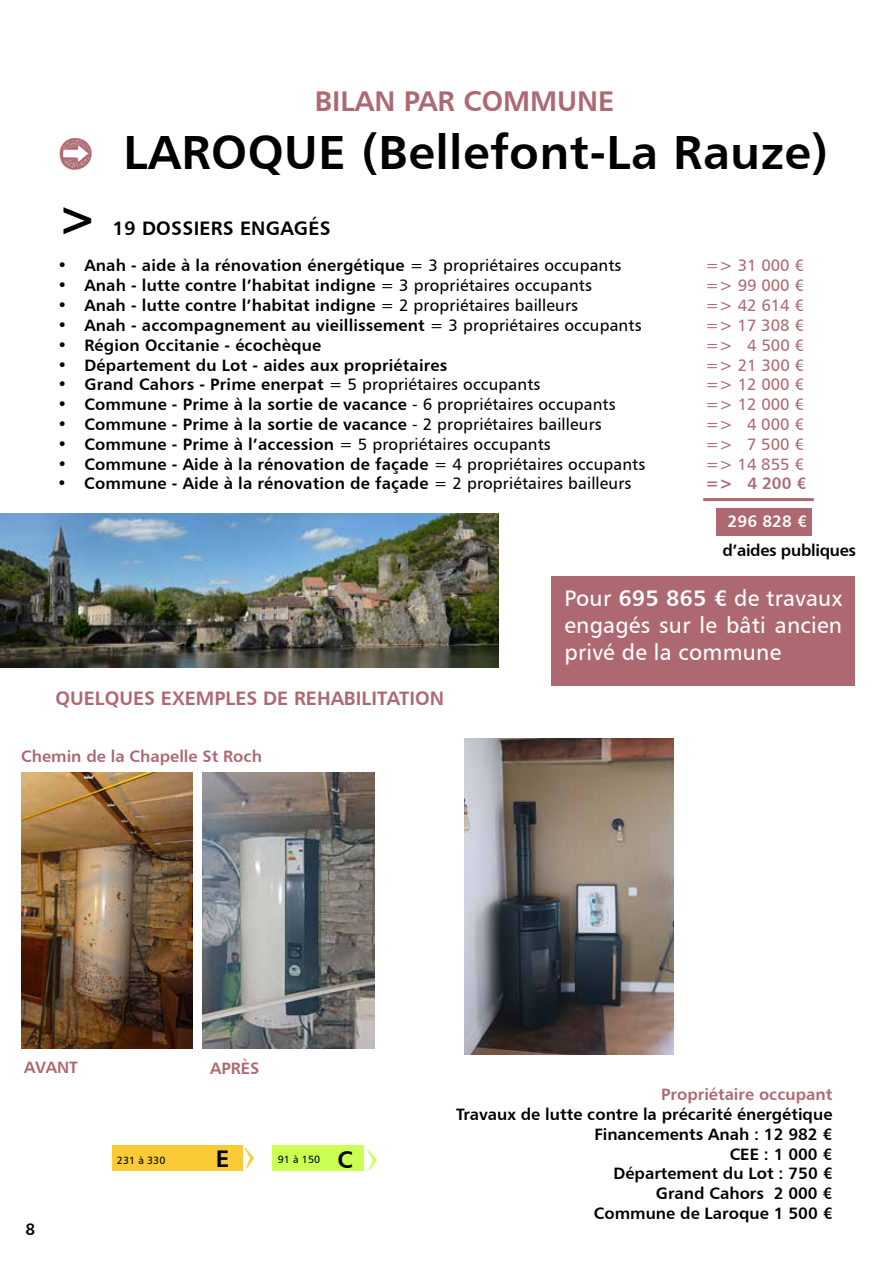
<style>
.page{position:relative;width:893px;height:1263px;background:#fff}
.page>*{position:absolute;margin:0;border:0;box-sizing:border-box;transform-origin:0 0}
.t1{font:48px/66.2px "Humanist 777 BT Bold B";letter-spacing:.01em;color:#000}
.t2{font:28.5px "Humanist 777 BT Bold B";color:#ad6871}
.t3{font:24px "Humanist 777 BT Bold B";color:#000}
.t4{font:22.5px/27px "Humanist 777 BT Roman B";letter-spacing:.01em;color:#fff;text-align:justify}
.t5{font:19.5px "Humanist 777 BT Bold B";color:#ad6871}
.t6{font:19.5px "Humanist 777 BT Bold B";letter-spacing:.01em;color:#000}
.t7{font:16.5px/19.8px "Humanist 777 BT Bold B";letter-spacing:.01em;color:#000;text-align:right}
.t8{font:16.5px "Humanist 777 BT Roman B";color:#ad6871}
.t9{font:16.5px "Humanist 777 BT Bold B";color:#ad6871}
.t10{font:16.5px "Humanist 777 BT Bold B";letter-spacing:-.02em;color:#000}
.t11{font:16.5px "Humanist 777 BT Bold B";letter-spacing:.01em;color:#fff}
.t12{font:10.5px "Humanist 777 BT Roman B";letter-spacing:.01em;color:#000}
.s1{font-family:"KG Arrows";color:#ad6871}
.s2{font-family:"Humanist 777 BT Roman B"}
.s3{font-family:"Humanist 777 BT Bold B"}
.s4{font-family:"Modern";font-size:48px;color:#fbcb37}
.s5{font-family:"Modern";font-size:48px;color:#ccff53}
</style>
<div class="page">
<div style="left:273px;top:1146px;width:91px;height:25px;background:#ccff53"></div>
<div style="left:552px;top:576px;width:303px;height:110px;background:#ad6871"></div>
<div style="left:716px;top:508px;width:96px;height:28px;background:#ad6871"></div>
<hr style="left:703px;top:498px;width:111px;height:3px;background:#ad6871">
<img style="left:0;top:513px;width:499px;height:155px">
<img style="left:21px;top:772px;width:171px;height:277px">
<img style="left:203px;top:772px;width:171px;height:277px">
<img style="left:465px;top:739px;width:208px;height:315px">
<div style="left:112px;top:1145px;width:130px;height:26px;background:#fbcb37"></div>
<h2 class="t2" style="left:315px;top:83px;width:301px">BILAN PAR COMMUNE</h2>
<h1 class="t1" style="left:57px;top:118px;width:772px"><span class="s1">Z</span> LAROQUE (Bellefont-La Rauze) &gt;</h1>
<p class="t6" style="left:113px;top:216px;width:220px">19 DOSSIERS ENGAGÉS</p>
<p class="t7" style="left:57px;top:255px;width:566px">• Anah - aide à la rénovation énergétique <span class="s2">= 3 propriétaires occupants</span></p>
<p class="t8" style="left:705px;top:255px;width:100px">=&gt; 31 000 €</p>
<p class="t7" style="left:57px;top:275px;width:536px">• Anah - lutte contre l’habitat indigne <span class="s2">= 3 propriétaires occupants</span></p>
<p class="t8" style="left:705px;top:275px;width:100px">=&gt; 99 000 €</p>
<p class="t7" style="left:57px;top:295px;width:522px">• Anah - lutte contre l’habitat indigne <span class="s2">= 2 propriétaires bailleurs</span></p>
<p class="t8" style="left:705px;top:295px;width:100px">=&gt; 42 614 €</p>
<p class="t7" style="left:57px;top:315px;width:586px">• Anah - accompagnement au vieillissement <span class="s2">= 3 propriétaires occupants</span></p>
<p class="t8" style="left:705px;top:315px;width:100px">=&gt; 17 308 €</p>
<p class="t7" style="left:57px;top:335px;width:266px">• Région Occitanie - écochèque</p>
<p class="t8" style="left:705px;top:335px;width:100px">=&gt; 4 500 €</p>
<p class="t7" style="left:57px;top:354px;width:391px">• Département du Lot - aides aux propriétaires</p>
<p class="t8" style="left:705px;top:354px;width:100px">=&gt; 21 300 €</p>
<p class="t7" style="left:57px;top:374px;width:485px">• Grand Cahors - Prime enerpat <span class="s2">= 5 propriétaires occupants</span></p>
<p class="t8" style="left:705px;top:374px;width:100px">=&gt; 12 000 €</p>
<p class="t7" style="left:57px;top:394px;width:560px">• Commune - Prime à la sortie de vacance <span class="s2">- 6 propriétaires occupants</span></p>
<p class="t8" style="left:705px;top:394px;width:100px">=&gt; 12 000 €</p>
<p class="t7" style="left:57px;top:414px;width:546px">• Commune - Prime à la sortie de vacance <span class="s2">- 2 propriétaires bailleurs</span></p>
<p class="t8" style="left:705px;top:414px;width:100px">=&gt; 4 000 €</p>
<p class="t7" style="left:57px;top:434px;width:495px">• Commune - Prime à l’accession <span class="s2">= 5 propriétaires occupants</span></p>
<p class="t8" style="left:705px;top:434px;width:100px">=&gt; 7 500 €</p>
<p class="t7" style="left:57px;top:453px;width:590px">• Commune - Aide à la rénovation de façade <span class="s2">= 4 propriétaires occupants</span></p>
<p class="t8" style="left:705px;top:453px;width:100px">=&gt; 14 855 €</p>
<p class="t7" style="left:57px;top:473px;width:576px">• Commune - Aide à la rénovation de façade <span class="s2">= 2 propriétaires bailleurs</span></p>
<p class="t9" style="left:705px;top:473px;width:102px">=&gt; 4 200 €</p>
<p class="t11" style="left:727px;top:511px;width:81px">296 828 €</p>
<p class="t10" style="left:722px;top:539px;width:135px">d’aides publiques</p>
<p class="t5" style="left:55px;top:686px;width:390px">QUELQUES EXEMPLES DE REHABILITATION</p>
<p class="t9" style="left:21px;top:746px;width:242px">Chemin de la Chapelle St Roch</p>
<h3 class="t4" style="left:564px;top:584px;width:279px">Pour <span class="s3">695 865 €</span> de travaux engagés sur le bâti ancien privé de la commune</h3>
<p class="t9" style="left:24px;top:1057px;width:55px">AVANT</p>
<p class="t9" style="left:210px;top:1057px;width:51px">APRÈS</p>
<p class="t7" style="left:26px;top:1219px;width:11px">8</p>
<p class="t12" style="left:117px;top:1153px;width:50px">231 à 330</p>
<h3 class="t3" style="left:216px;top:1143px;width:43px">E <span class="s4">&gt;</span></h3>
<p class="t12" style="left:278px;top:1152px;width:44px">91 à 150</p>
<h3 class="t3" style="left:338px;top:1144px;width:44px">C <span class="s5">&gt;</span></h3>
<p class="t9" style="left:661px;top:1084px;width:173px">Propriétaire occupant</p>
<p class="t7" style="left:456px;top:1104px;width:378px">Travaux de lutte contre la précarité énergétique<br>Financements Anah : 12 982 €<br>CEE : 1 000 €<br>Département du Lot : 750 €<br>Grand Cahors 2 000 €<br>Commune de Laroque 1 500 €</p>
</div>
